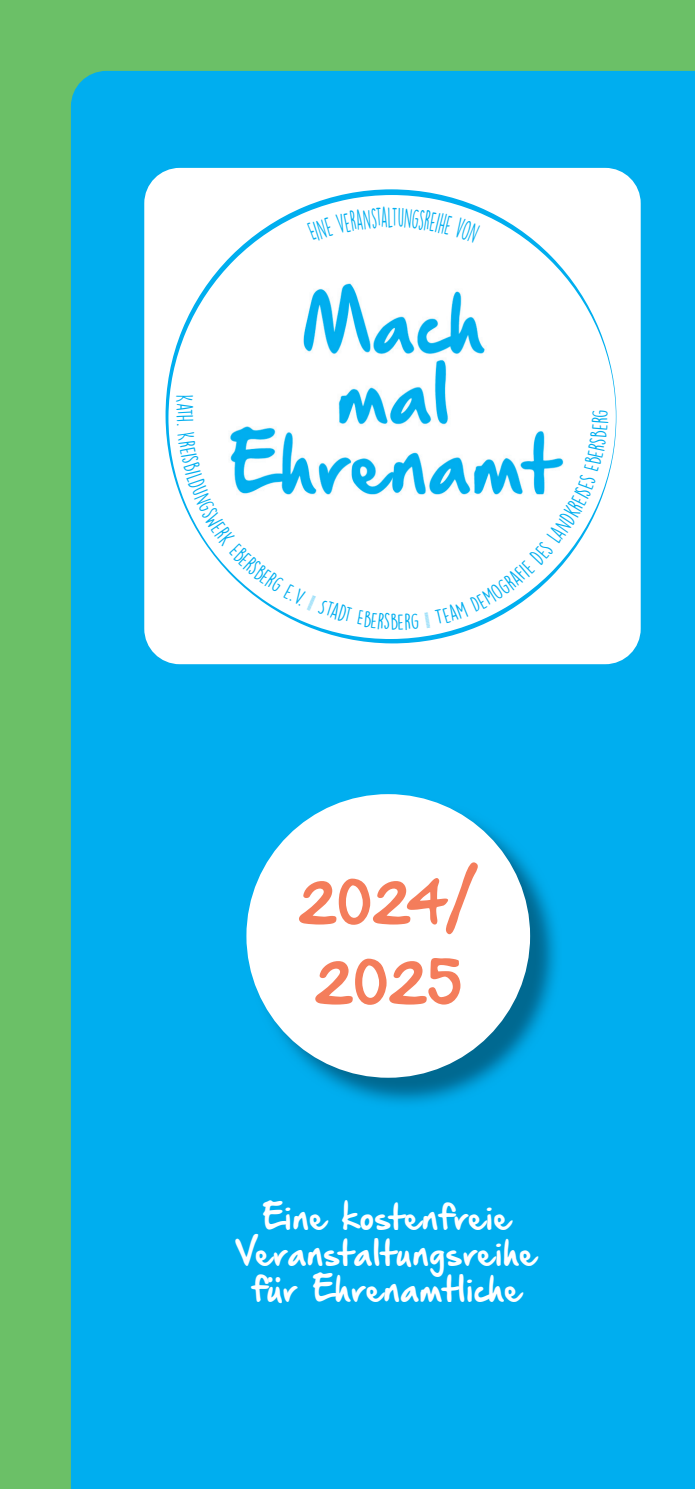
<style>
.page{position:relative;width:695px;height:1489px;background:#fff}
.page>*{position:absolute;margin:0;border:0;box-sizing:border-box;transform-origin:0 0}
.t1{font:50px/80px "Hand Of Sean Demo";color:#f47d5b;text-align:center}
.t2{font:30px/36px "Hand Of Sean Demo";color:#fff;text-align:center}
.t3{font:25.25px "DK Lemon Yellow Sun";color:#00aeef;scale:.68 1}
.t4{font:20.25px "DK Lemon Yellow Sun";color:#00aeef}
</style>
<div class="page">
<div style="left:0;top:0;width:694px;height:1488px;background:#6bc067"></div>
<div style="left:71px;top:71px;width:623px;height:1417px;background:#00aeef"></div>
<div style="left:144px;top:168px;width:496px;height:496px;background:#fff;border-radius:35px"></div>
<svg style="left:165px;top:189px;width:451px;height:454px"></svg>
<img style="left:250px;top:797px;width:311px;height:312px">
<div style="left:246px;top:794px;width:284px;height:283px;background:#fff;border-radius:50%"></div>
<svg style="left:307px;top:206px;width:173px;height:38px"></svg>
<svg style="left:176px;top:395px;width:17px;height:7px"></svg>
<svg style="left:176px;top:409px;width:17px;height:16px"></svg>
<svg style="left:177px;top:432px;width:221px;height:197px"></svg>
<svg style="left:405px;top:418px;width:203px;height:212px"></svg>
<p class="t4" style="left:197px;top:403px;width:10px;rotate:90deg">a</p>
<p class="t3" style="left:387px;top:202px;width:10px">l</p>
<p class="t4" style="left:397px;top:609px;width:8px">e</p>
<p class="t4" style="left:587px;top:417px;width:10px;rotate:-90deg">g</p>
<h1 class="t1" style="left:298px;top:867px;width:182px">2024/<br>2025</h1>
<p class="t2" style="left:237px;top:1201px;width:301px">Eine kostenfreie<br>Veranstaltungsreihe für Ehrenamtliche</p>
</div>
